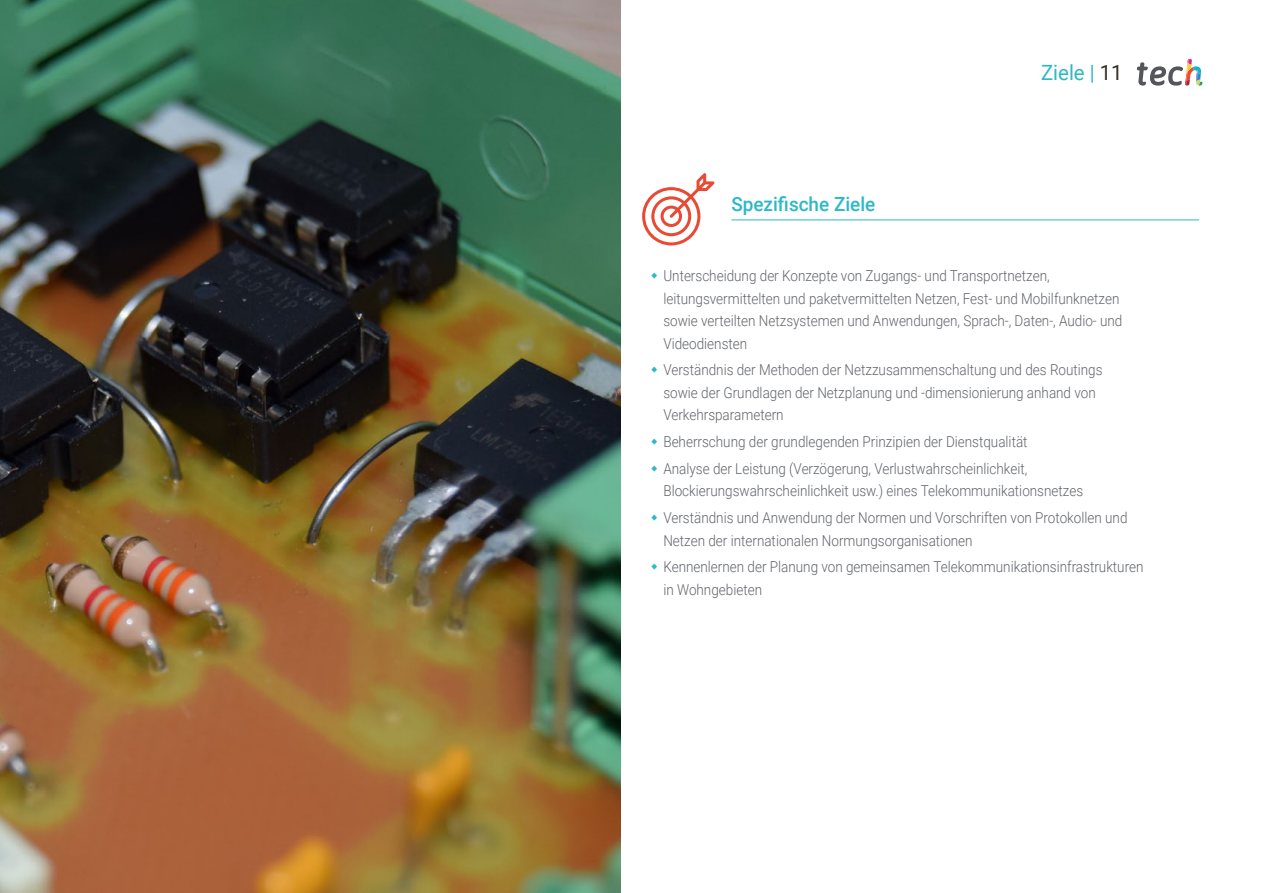
<style>
.page{position:relative;width:1263px;height:893px;background:#fff}
.page>*{position:absolute;margin:0;border:0;box-sizing:border-box;transform-origin:0 0}
.t1{font:21px "Roboto";color:#2db8c5}
.t2{font:500 19.5px "Roboto";color:#2db8c5}
.t3{font:300 15px/22.5px "Roboto";color:#61646a;scale:.9 1}
.s1{color:#312e20}
</style>
<div class="page">
<hr style="left:731px;top:220px;width:468px;height:1px;background:#2db8c5">
<svg style="left:642px;top:173px;width:72px;height:72px"></svg>
<img style="left:0;top:0;width:621px;height:893px">
<svg style="left:1137px;top:59px;width:65px;height:27px"></svg>
<h2 class="t2" style="left:731px;top:191px;width:145px">Spezifische Ziele</h2>
<h1 class="t1" style="left:1041px;top:57px;width:83px">Ziele | <span class="s1">11</span></h1>
<p class="t3" style="left:663px;top:264px;width:512px">Unterscheidung der Konzepte von Zugangs- und Transportnetzen, leitungsvermittelten und paketvermittelten Netzen, Fest- und Mobilfunknetzen sowie verteilten Netzsystemen und Anwendungen, Sprach-, Daten-, Audio- und Videodiensten</p>
<p class="t3" style="left:663px;top:358px;width:489px">Verständnis der Methoden der Netzzusammenschaltung und des Routings sowie der Grundlagen der Netzplanung und -dimensionierung anhand von<br>Verkehrsparametern</p>
<p class="t3" style="left:663px;top:428px;width:406px;line-height:26.7px">Beherrschung der grundlegenden Prinzipien der Dienstqualität<br>Analyse der Leistung (Verzögerung, Verlustwahrscheinlichkeit,</p>
<p class="t3" style="left:663px;top:477px;width:517px;line-height:26.7px">Blockierungswahrscheinlichkeit usw.) eines Telekommunikationsnetzes<br>Verständnis und Anwendung der Normen und Vorschriften von Protokollen und</p>
<p class="t3" style="left:663px;top:526px;width:535px;line-height:26.7px">Netzen der internationalen Normungsorganisationen<br>Kennenlernen der Planung von gemeinsamen Telekommunikationsinfrastrukturen</p>
<p class="t3" style="left:663px;top:578px;width:111px">in Wohngebieten</p>
</div>
